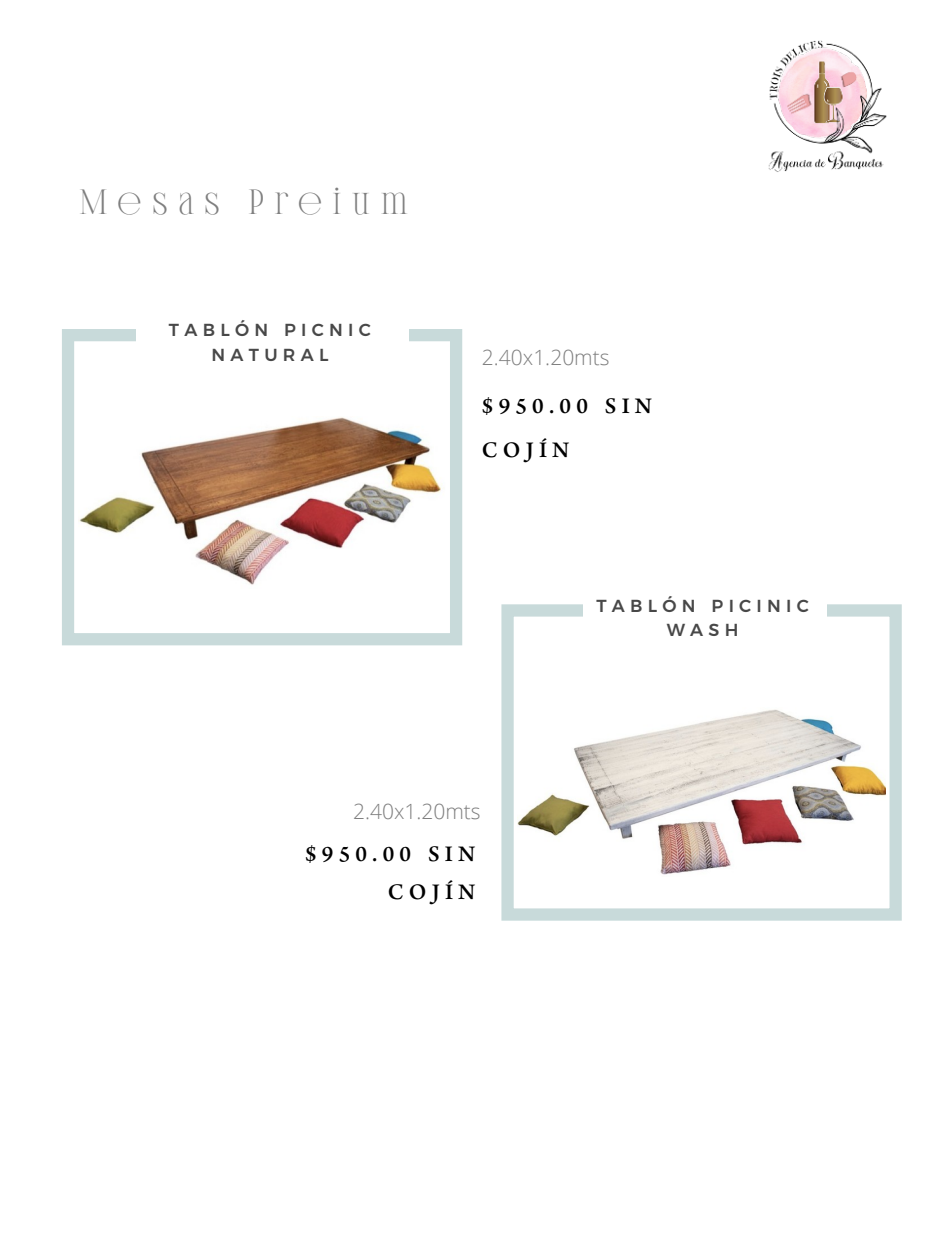
<style>
.page{position:relative;width:945px;height:1260px;background:#fff}
.page>*{position:absolute;margin:0;border:0;box-sizing:border-box;transform-origin:0 0}
.t1{font:35px "Banery";letter-spacing:.28em;color:#7f7f7f}
.t2{font:500 31.5px/43.9px "Adobe Naskh";letter-spacing:.165em;color:#000}
.t3{font:300 21px "Open Sans";color:#7f7f7f}
.t4{font:500 17.5px/24.3px "Montserrat";letter-spacing:.3em;color:#484848;text-align:center}
</style>
<div class="page">
<img style="left:518px;top:709px;width:367px;height:166px">
<div style="left:62px;top:329px;width:400px;height:316px;border:12px solid #c8dada"></div>
<div style="left:501px;top:604px;width:401px;height:317px;border:12px solid #c8dada"></div>
<img style="left:768px;top:40px;width:119px;height:132px">
<img style="left:78px;top:417px;width:364px;height:168px">
<div style="left:136px;top:312px;width:273px;height:54px;background:#fff"></div>
<div style="left:584px;top:588px;width:243px;height:53px;background:#fff"></div>
<p class="t1" style="left:79px;top:182px;width:331px">Mesas Preium</p>
<p class="t4" style="left:169px;top:317px;width:203px">TABLÓN PICNIC<br>NATURAL</p>
<p class="t3" style="left:482px;top:343px;width:129px">2.40x1.20mts</p>
<p class="t2" style="left:482px;top:380px;width:172px">$950.00 SIN<br>COJÍN</p>
<p class="t4" style="left:596px;top:592px;width:214px">TABLÓN PICINIC<br>WASH</p>
<p class="t3" style="left:353px;top:797px;width:129px">2.40x1.20mts</p>
<p class="t2" style="left:305px;top:831px;width:172px;line-height:37.8px;text-align:right">$950.00 SIN<br>COJÍN</p>
</div>
